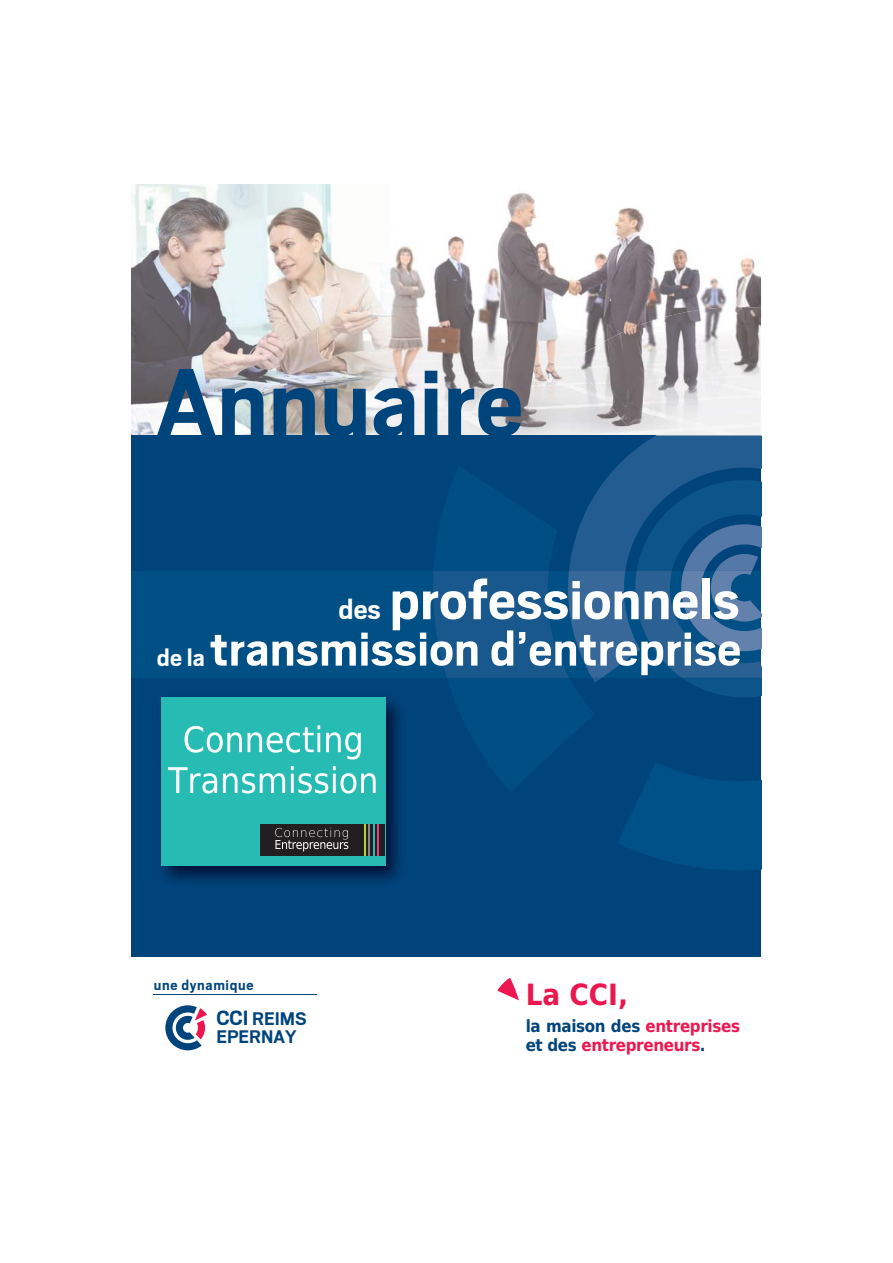
<style>
.page{position:relative;width:893px;height:1263px;background:#fff}
.page>*{position:absolute;margin:0;border:0;box-sizing:border-box;transform-origin:0 0}
.t1{font:700 106.65px "Scout";color:#00447c}
.t2{font:700 62.1px "Scout";color:#fff}
.t3{font:700 53.7px "Scout";letter-spacing:.005em;color:#fff}
.t4{font:700 31.05px "Scout";color:#fff}
.t5{font:700 29.25px "DejaVu Sans Condensed";color:#ed174f}
.t6{font:700 26.85px "Scout";color:#fff}
.t7{font:700 20.25px/17.7px "Scout";letter-spacing:-.005em;color:#00447c}
.t8{font:700 16.8px/18.6px "DejaVu Sans Condensed";letter-spacing:-.02em;color:#ed174f}
.t9{font:700 15.9px "Scout";letter-spacing:.04em;color:#00447c}
.s1{color:#00447c}
.s2{font-size:22.95px}
</style>
<div class="page">
<img style="left:132px;top:185px;width:341px;height:250px">
<img style="left:473px;top:192px;width:288px;height:153px">
<img style="left:473px;top:345px;width:100px;height:71px">
<div style="left:132px;top:436px;width:629px;height:642px;background:#00447c"></div>
<img style="left:573px;top:307px;width:188px;height:109px">
<svg style="left:618px;top:763px;width:143px;height:107px"></svg>
<div style="left:132px;top:571px;width:629px;height:107px;background:#004f85"></div>
<svg style="left:432px;top:416px;width:329px;height:281px"></svg>
<div style="left:132px;top:958px;width:629px;height:120px;background:#fff"></div>
<svg style="left:165px;top:1005px;width:42px;height:45px"></svg>
<hr style="left:154px;top:994px;width:163px;height:1px;background:#00447c">
<svg style="left:497px;top:978px;width:23px;height:23px"></svg>
<img style="left:161px;top:697px;width:240px;height:185px">
<div style="left:161px;top:698px;width:224px;height:168px;background:#26bcb4"></div>
<svg style="left:185px;top:725px;width:135px;height:28px"></svg>
<svg style="left:326px;top:732px;width:35px;height:28px"></svg>
<svg style="left:168px;top:767px;width:49px;height:27px"></svg>
<svg style="left:223px;top:773px;width:62px;height:21px"></svg>
<svg style="left:291px;top:766px;width:85px;height:28px"></svg>
<div style="left:260px;top:824px;width:125px;height:31px;background:#231f20"></div>
<hr style="left:377px;top:824px;width:1px;height:31px;background:#ee3c89">
<hr style="left:373px;top:824px;width:1px;height:31px;background:#26bcb4">
<hr style="left:369px;top:824px;width:1px;height:31px;background:#858889">
<hr style="left:365px;top:824px;width:1px;height:31px;background:#b3d334">
<svg style="left:275px;top:828px;width:73px;height:24px"></svg>
<h1 class="t1" style="left:156px;top:366px;width:369px">Annuaire</h1>
<h2 class="t2" style="left:390px;top:579px;width:352px">professionnels</h2>
<h3 class="t3" style="left:210px;top:630px;width:533px">transmission d’entreprise</h3>
<h3 class="t4" style="left:338px;top:599px;width:44px">des</h3>
<h3 class="t6" style="left:157px;top:649px;width:49px">de la</h3>
<p class="t9" style="left:154px;top:979px;width:101px">une dynamique</p>
<h3 class="t5" style="left:526px;top:978px;width:104px">La CCI,</h3>
<p class="t8" style="left:526px;top:1017px;width:216px"><span class="s1">la maison des</span> entreprises <span class="s1">et des</span> entrepreneurs<span class="s1">.</span></p>
<p class="t7" style="left:216px;top:1011px;width:92px"><span class="s2">CCI</span> REIMS<br>EPERNAY</p>
</div>
